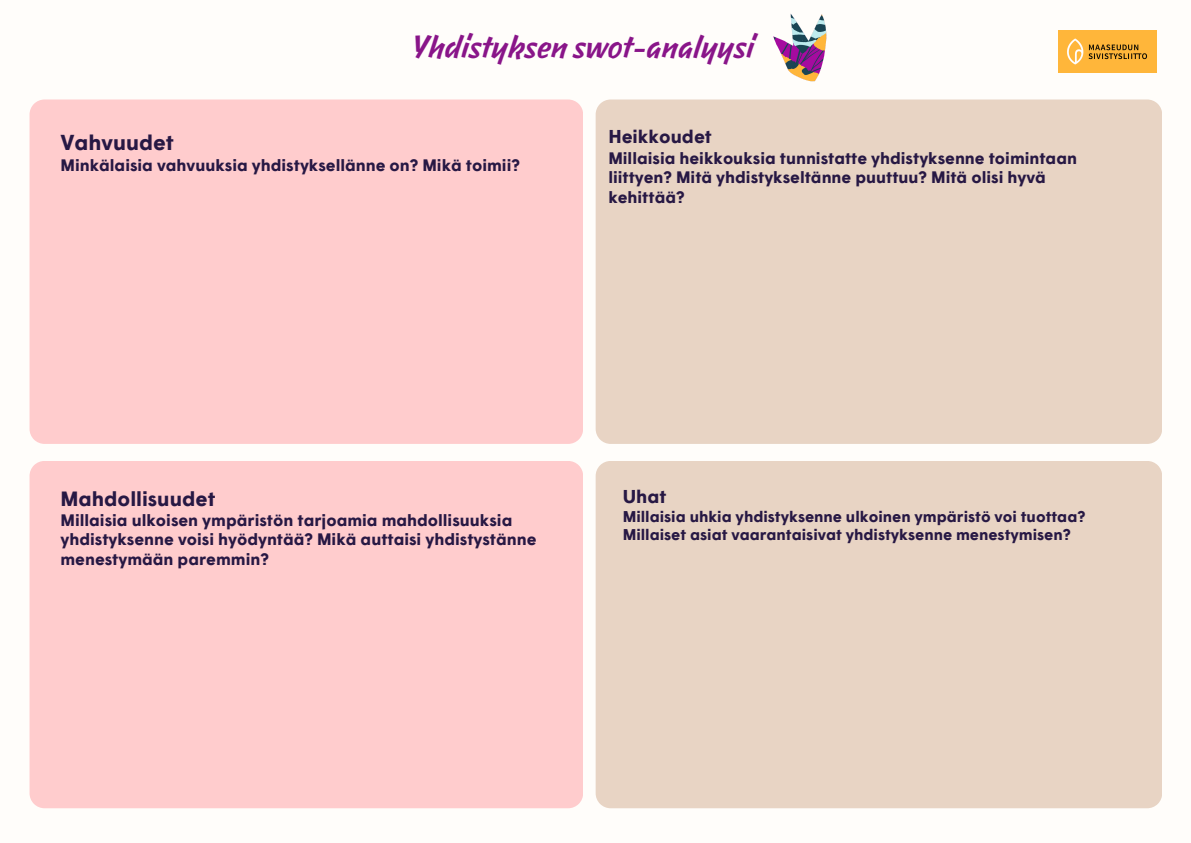
<style>
.page{position:relative;width:1191px;height:843px;background:#fff}
.page>*{position:absolute;margin:0;border:0;box-sizing:border-box;transform-origin:0 0}
.t1{font:700 29.2px "Gig V0.4";color:#891589}
.t2{font:700 21.5px "Wigrum Web";color:#271844}
.t3{font:700 20.5px "Wigrum Web";color:#271844}
.t4{font:700 18.5px "Wigrum Web";color:#271844}
.t5{font:700 16.5px/19.5px "Wigrum Web";color:#271844}
.t6{font:700 15.5px/18px "Wigrum Web";color:#271844}
</style>
<div class="page">
<div style="left:0;top:0;width:1190px;height:842px;background:#fffdfa"></div>
<div style="left:30px;top:99px;width:553px;height:345px;background:#ffcccd"></div>
<div style="left:595px;top:99px;width:567px;height:345px;background:#e8d4c4"></div>
<img style="left:773px;top:13px;width:54px;height:69px">
<img style="left:1058px;top:30px;width:97px;height:42px">
<div style="left:595px;top:461px;width:567px;height:347px;background:#e8d4c4"></div>
<div style="left:30px;top:461px;width:553px;height:347px;background:#ffcccd"></div>
<p class="t1" style="left:412px;top:30px;width:343px">Yhdistyksen swot-analyysi</p>
<p class="t2" style="left:60px;top:128px;width:115px">Vahvuudet</p>
<p class="t5" style="left:60px;top:154px;width:461px">Minkälaisia vahvuuksia yhdistyksellänne on? Mikä toimii?</p>
<p class="t4" style="left:608px;top:125px;width:105px">Heikkoudet</p>
<p class="t5" style="left:608px;top:147px;width:470px">Millaisia heikkouksia tunnistatte yhdistyksenne toimintaan liittyen? Mitä yhdistykseltänne puuttuu? Mitä olisi hyvä kehittää?</p>
<p class="t3" style="left:60px;top:485px;width:156px">Mahdollisuudet</p>
<p class="t5" style="left:60px;top:509px;width:477px">Millaisia ulkoisen ympäristön tarjoamia mahdollisuuksia yhdistyksenne voisi hyödyntää? Mikä auttaisi yhdistystänne menestymään paremmin?</p>
<p class="t4" style="left:622px;top:484px;width:45px">Uhat</p>
<p class="t6" style="left:622px;top:507px;width:464px">Millaisia uhkia yhdistyksenne ulkoinen ympäristö voi tuottaa?<br>Millaiset asiat vaarantaisivat yhdistyksenne menestymisen?</p>
</div>
